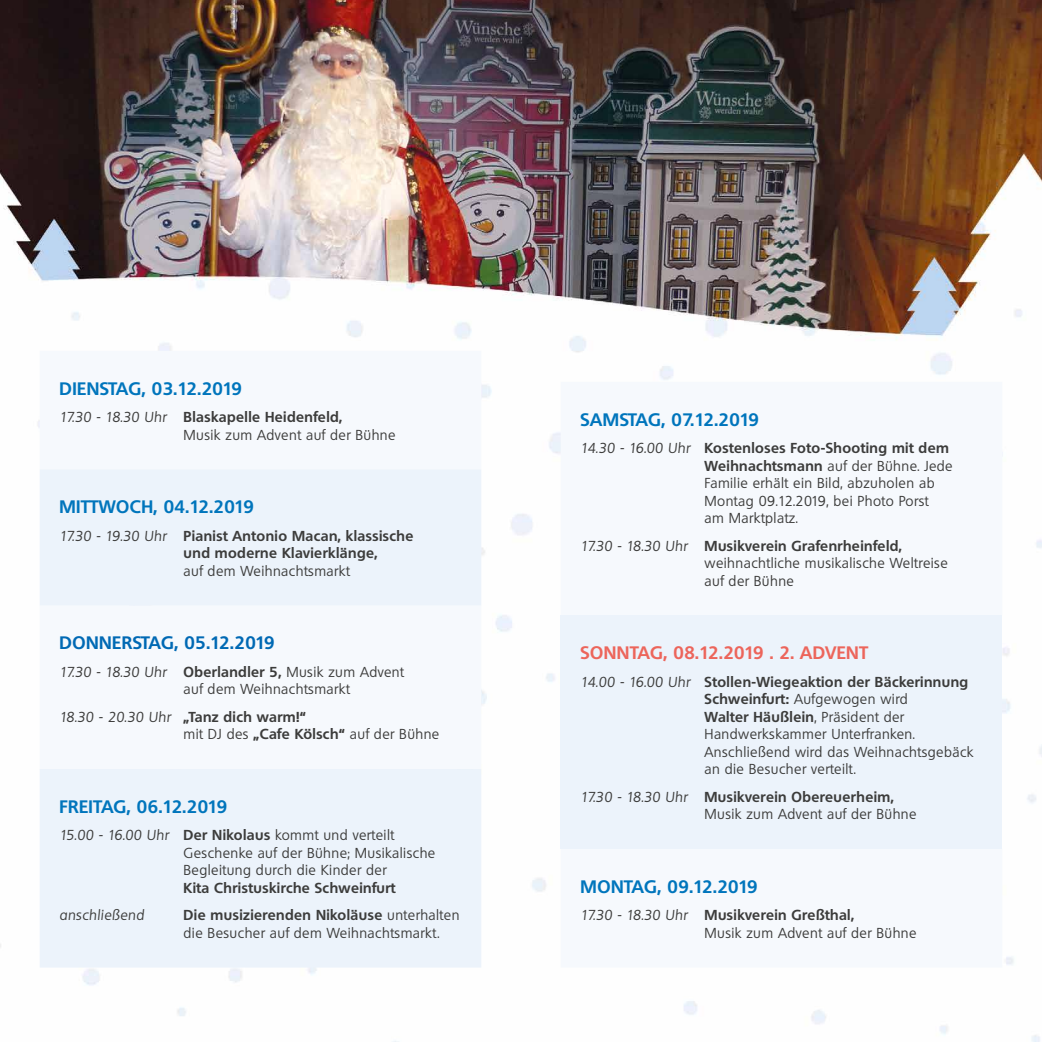
<style>
.page{position:relative;width:1042px;height:1042px;background:#fff}
.page>*{position:absolute;margin:0;border:0;box-sizing:border-box;transform-origin:0 0}
.t1{font:700 17.5px "Quebec";letter-spacing:.03em;color:#0075bc}
.t2{font:700 17.5px "Quebec";letter-spacing:.03em;color:#ec655b}
.t3{font:700 17.5px "Quebec";letter-spacing:.03em;color:#0069b4}
.t4{font:700 17.5px "Quebec";letter-spacing:.01em;color:#0075bc}
.t5{font:14px/17.5px "Quebec";letter-spacing:.03em;color:#3c3c3b}
.t6{font:700 14px/17.5px "Quebec";letter-spacing:.03em;color:#3c3c3b}
.t7{font:italic 14px "Quebec";letter-spacing:.03em;color:#3c3c3b}
.s1{font-style:italic}
.s2{font-weight:700}
.s3{font-weight:400;font-style:italic}
.s4{font-weight:400}
</style>
<div class="page">
<img style="left:0;top:0;width:1042px;height:1042px">
<div style="left:40px;top:351px;width:441px;height:118px;background:#f6f9fd"></div>
<svg style="left:40px;top:469px;width:441px;height:498px;fill:#ecf3fb"></svg>
<div style="left:561px;top:382px;width:441px;height:585px;background:#f6f9fd"></div>
<div style="left:561px;top:615px;width:441px;height:234px;background:#ecf3fb"></div>
<p class="t1" style="left:60px;top:377px;width:184px">DIENSTAG, 03.12.2019</p>
<p class="t5" style="left:184px;top:408px;width:213px;text-indent:-124px"><span class="s1">17.30 - 18.30 Uhr</span> <span class="s2">Blaskapelle Heidenfeld,<br></span>Musik zum Advent auf der Bühne</p>
<p class="t1" style="left:60px;top:495px;width:196px">MITTWOCH, 04.12.2019</p>
<p class="t6" style="left:184px;top:526px;width:231px;text-indent:-124px"><span class="s3">17.30 - 19.30 Uhr</span> Pianist Antonio Macan, klassische und moderne Klavierklänge,</p>
<p class="t5" style="left:184px;top:562px;width:168px">auf dem Weihnachtsmarkt</p>
<p class="t3" style="left:60px;top:631px;width:217px">DONNERSTAG, 05.12.2019</p>
<p class="t5" style="left:184px;top:663px;width:222px;text-indent:-124px"><span class="s1">17.30 - 18.30 Uhr</span> <span class="s2">Oberlandler 5,</span> Musik zum Advent auf dem Weihnachtsmarkt</p>
<p class="t6" style="left:184px;top:707px;width:257px;text-indent:-124px"><span class="s3">18.30 - 20.30 Uhr</span> „Tanz dich warm!“<br><span class="s4">mit DJ des</span> „Cafe Kölsch“ <span class="s4">auf der Bühne</span></p>
<p class="t1" style="left:60px;top:795px;width:169px">FREITAG, 06.12.2019</p>
<p class="t5" style="left:184px;top:826px;width:253px;text-indent:-124px"><span class="s1">15.00 - 16.00 Uhr</span> <span class="s2">Der Nikolaus</span> kommt und verteilt<br>Geschenke auf der Bühne; Musikalische<br>Begleitung durch die Kinder der</p>
<p class="t6" style="left:184px;top:878px;width:214px">Kita Christuskirche Schweinfurt</p>
<p class="t7" style="left:59px;top:906px;width:86px">anschließend</p>
<p class="t5" style="left:184px;top:906px;width:277px"><span class="s2">Die musizierenden Nikoläuse</span> unterhalten die Besucher auf dem Weihnachtsmarkt.</p>
<p class="t4" style="left:580px;top:408px;width:180px">SAMSTAG, 07.12.2019</p>
<p class="t5" style="left:704px;top:439px;width:250px;text-indent:-124px"><span class="s1">14.30 - 16.00 Uhr</span> <span class="s2">Kostenloses Foto-Shooting mit dem Weihnachtsmann</span> auf der Bühne. Jede Familie erhält ein Bild, abzuholen ab Montag 09.12.2019, bei Photo Porst<br>am Marktplatz.</p>
<p class="t5" style="left:704px;top:537px;width:245px;text-indent:-124px"><span class="s1">17.30 - 18.30 Uhr</span> <span class="s2">Musikverein Grafenrheinfeld, </span>weihnachtliche musikalische Weltreise auf der Bühne</p>
<p class="t2" style="left:580px;top:641px;width:289px">SONNTAG, 08.12.2019 . 2. ADVENT</p>
<p class="t5" style="left:704px;top:673px;width:270px;text-indent:-124px"><span class="s1">14.00 - 16.00 Uhr</span> <span class="s2">Stollen-Wiegeaktion der Bäckerinnung Schweinfurt:</span> Aufgewogen wird<br><span class="s2">Walter Häußlein</span>, Präsident der Handwerkskammer Unterfranken.<br>Anschließend wird das Weihnachtsgebäck an die Besucher verteilt.</p>
<p class="t5" style="left:704px;top:788px;width:213px;text-indent:-124px"><span class="s1">17.30 - 18.30 Uhr</span> <span class="s2">Musikverein Obereuerheim,<br></span>Musik zum Advent auf der Bühne</p>
<p class="t1" style="left:580px;top:875px;width:179px">MONTAG, 09.12.2019</p>
<p class="t5" style="left:704px;top:906px;width:213px;text-indent:-124px"><span class="s1">17.30 - 18.30 Uhr</span> <span class="s2">Musikverein Greßthal,<br></span>Musik zum Advent auf der Bühne</p>
</div>
